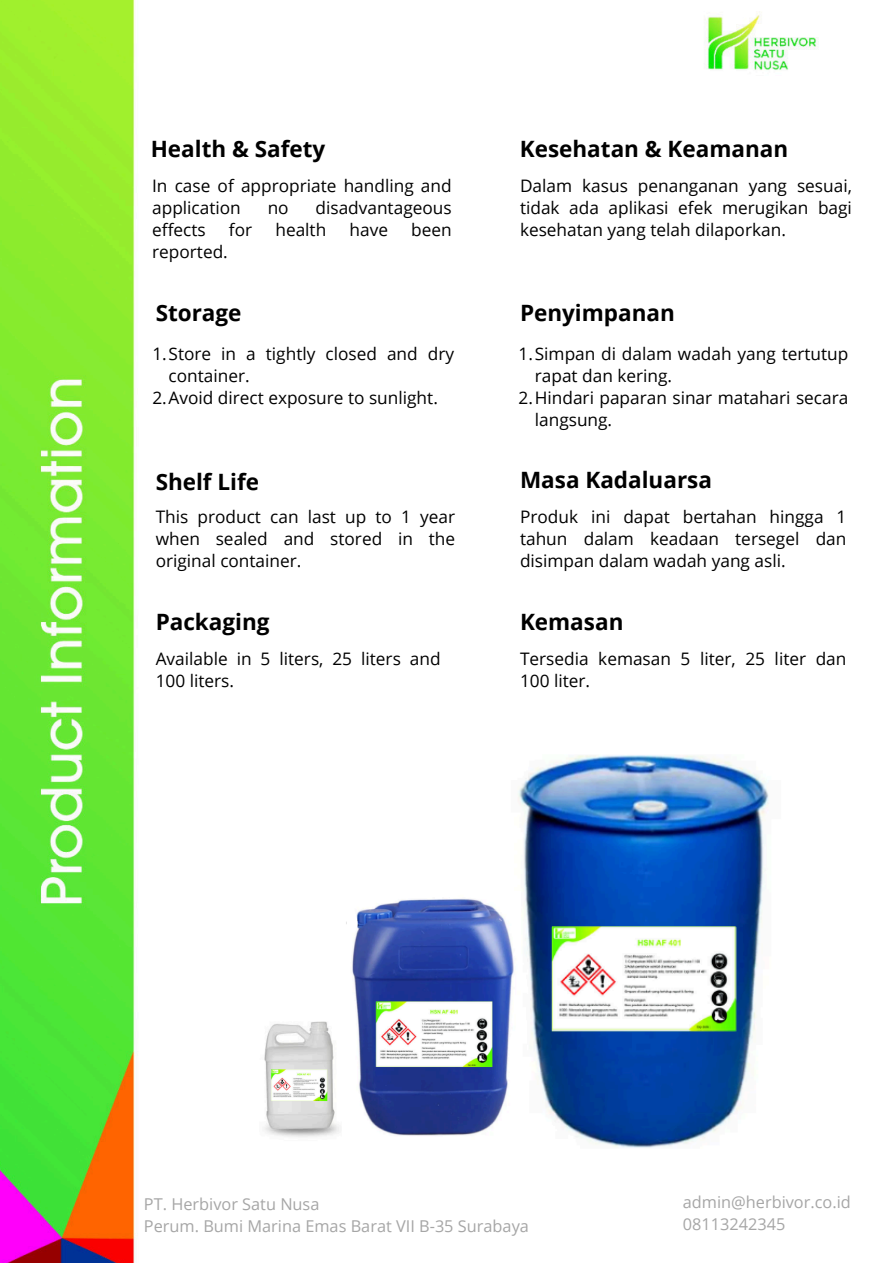
<style>
.page{position:relative;width:893px;height:1263px;background:#fff}
.page>*{position:absolute;margin:0;border:0;box-sizing:border-box;transform-origin:0 0}
.t1{font:700 22.5px "Open Sans";color:#000}
.t2{font:17.25px/21.9px "Open Sans";color:#000}
.t3{font:16.27px "Open Sans";color:#a6a6a6}
</style>
<div class="page">
<img style="left:0;top:0;width:818px;height:1263px">
<img style="left:505px;top:735px;width:286px;height:439px">
<img style="left:344px;top:891px;width:176px;height:251px">
<img style="left:259px;top:1011px;width:82px;height:130px">
<p class="t1" style="left:151px;top:133px;width:176px">Health &amp; Safety</p>
<h1 class="t2" style="left:152px;top:175px;width:301px">In case of appropriate handling and application</h1>
<h1 class="t2" style="left:268px;top:197px;width:23px">no</h1>
<h1 class="t2" style="left:315px;top:197px;width:138px">disadvantageous</h1>
<h1 class="t2" style="left:152px;top:218px;width:55px">effects</h1>
<h1 class="t2" style="left:229px;top:218px;width:25px">for</h1>
<h1 class="t2" style="left:275px;top:218px;width:52px">health</h1>
<h1 class="t2" style="left:349px;top:218px;width:40px">have</h1>
<h1 class="t2" style="left:411px;top:218px;width:42px">been</h1>
<h1 class="t2" style="left:152px;top:240px;width:77px">reported.</h1>
<p class="t1" style="left:156px;top:297px;width:87px">Storage</p>
<p class="t2" style="left:168px;top:343px;width:287px;text-indent:-16px">1.Store in a tightly closed and dry container.</p>
<p class="t2" style="left:152px;top:387px;width:287px">2.Avoid direct exposure to sunlight.</p>
<p class="t1" style="left:156px;top:465px;width:105px">Shelf Life</p>
<p class="t2" style="left:156px;top:505px;width:301px;text-align:justify">This product can last up to 1 year when sealed and stored in the original container.</p>
<p class="t1" style="left:156px;top:606px;width:115px">Packaging</p>
<p class="t2" style="left:156px;top:647px;width:286px">Available in 5 liters, 25 liters and</p>
<p class="t2" style="left:156px;top:669px;width:80px">100 liters.</p>
<p class="t1" style="left:520px;top:133px;width:270px">Kesehatan &amp; Keamanan</p>
<h1 class="t2" style="left:520px;top:175px;width:333px;text-align:justify">Dalam kasus penanganan yang sesuai, tidak ada aplikasi efek merugikan bagi kesehatan yang telah dilaporkan.</h1>
<h1 class="t1" style="left:520px;top:297px;width:156px">Penyimpanan</h1>
<h1 class="t2" style="left:535px;top:343px;width:315px;text-indent:-16px">1.Simpan di dalam wadah yang tertutup rapat dan kering.</h1>
<p class="t2" style="left:535px;top:387px;width:315px;text-indent:-16px">2.Hindari paparan sinar matahari secara langsung.</p>
<p class="t1" style="left:520px;top:464px;width:193px">Masa Kadaluarsa</p>
<p class="t2" style="left:520px;top:505px;width:328px;text-align:justify">Produk ini dapat bertahan hingga 1 tahun dalam keadaan tersegel dan disimpan dalam wadah yang asli.</p>
<p class="t1" style="left:520px;top:606px;width:105px">Kemasan</p>
<p class="t2" style="left:520px;top:647px;width:328px">Tersedia kemasan 5 liter, 25 liter dan<br>100 liter.</p>
<p class="t3" style="left:144px;top:1192px;width:177px">PT. Herbivor Satu Nusa</p>
<p class="t3" style="left:144px;top:1215px;width:386px">Perum. Bumi Marina Emas Barat VII B-35 Surabaya</p>
<h1 class="t3" style="left:683px;top:1190px;width:170px">admin@herbivor.co.id</h1>
<h1 class="t3" style="left:683px;top:1213px;width:104px">08113242345</h1>
</div>
